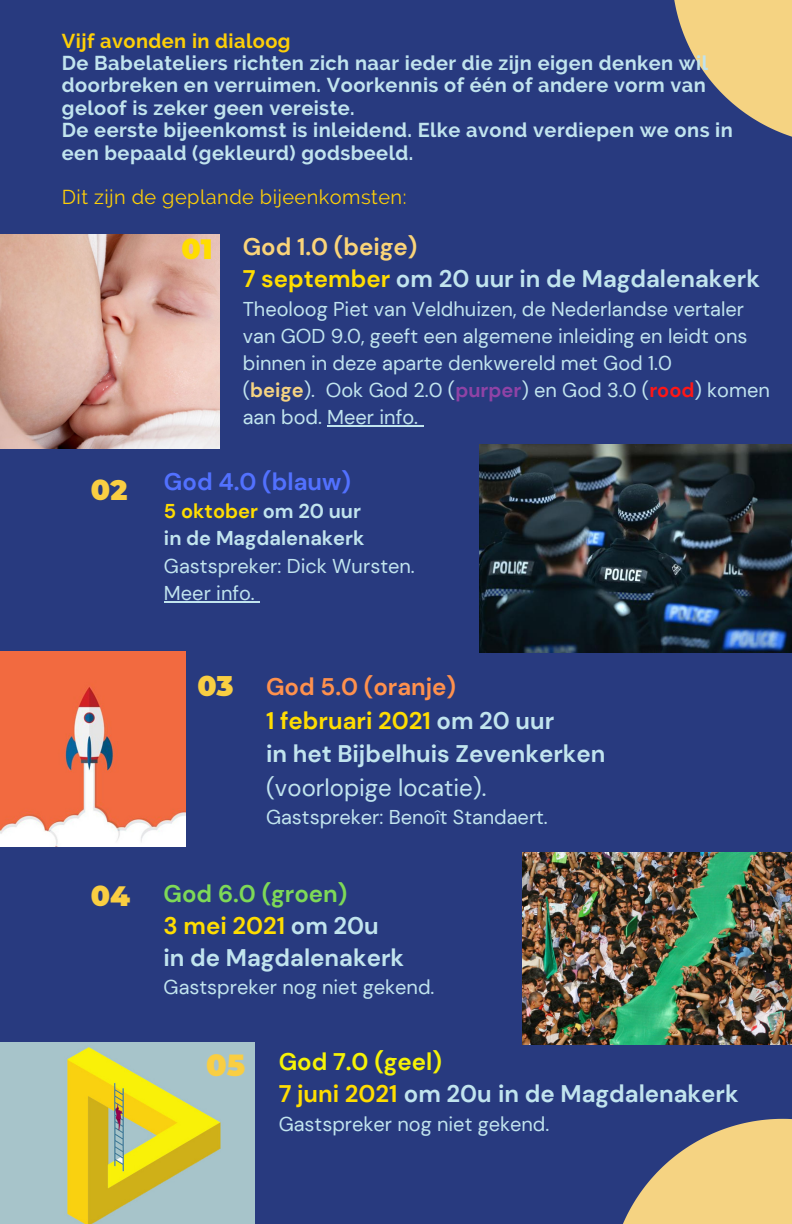
<style>
.page{position:relative;width:792px;height:1224px;background:#283a7f}
.page>*{position:absolute;margin:0;border:0;box-sizing:border-box;transform-origin:0 0}
.t1{font:900 28px "Montserrat";color:#f9ce42}
.t2{font:700 24px/32.2px "DM Sans";color:#c1e4ee}
.t3{font:24px "DM Sans";color:#c1e4ee}
.t4{font:700 24px "DM Sans";color:#5271ff}
.t5{font:20px/27px "DM Sans";color:#c1e4ee}
.t6{font:700 20px/22.4px "Raleway";letter-spacing:.02em;color:#c1e4ee}
.t7{font:700 20px/27px "DM Sans";color:#c1e4ee}
.t8{font:20px "Raleway";letter-spacing:.02em;color:#fecf07}
.t9{font:700 20px "Raleway";letter-spacing:.02em;color:#fecf07}
.s1{font-family:"Montserrat";font-weight:900;font-size:28px;color:#ffdd01}
.s2{color:#fad479}
.s3{color:#ffdd01}
.s4{font-weight:700;color:#f5d382}
.s5{font-weight:700;color:#9043a6}
.s6{font-weight:700;color:#ff1616}
.s7{font-family:"Montserrat";font-weight:900;font-size:27.8px;color:#f9ce42}
.s8{color:#ff914d}
.s9{font-family:"Montserrat";font-weight:900;font-size:28px;color:#f9ce42}
.s10{color:#7ed957}
.s11{font-family:"Montserrat";font-weight:900;font-size:29.8px;color:#f9ce42}
.s12{color:#f6f306}
</style>
<div class="page">
<svg style="left:623px;top:1119px;width:169px;height:105px"></svg>
<svg style="left:674px;top:0;width:118px;height:137px"></svg>
<img style="left:0;top:234px;width:220px;height:215px">
<hr style="left:327px;top:425px;width:91px;height:2px;background:#c1e4ee">
<img style="left:479px;top:444px;width:312px;height:209px">
<img style="left:522px;top:852px;width:270px;height:192px">
<img style="left:0;top:652px;width:186px;height:195px">
<hr style="left:164px;top:601px;width:91px;height:2px;background:#c1e4ee">
<img style="left:0;top:1042px;width:255px;height:182px">
<p class="t9" style="left:62px;top:29px;width:230px">Vijf avonden in dialoog</p>
<p class="t6" style="left:62px;top:52px;width:673px">De Babelateliers richten zich naar ieder die zijn eigen denken wil doorbreken en verruimen. Voorkennis of één of andere vorm van geloof is zeker geen vereiste.<br>De eerste bijeenkomst is inleidend. Elke avond verdiepen we ons in een bepaald (gekleurd) godsbeeld.</p>
<p class="t8" style="left:62px;top:186px;width:346px">Dit zijn de geplande bijeenkomsten:</p>
<p class="t2" style="left:243px;top:230px;width:519px;text-indent:-61px"><span class="s1">01</span> <span class="s2">God 1.0 (beige)<br></span><span class="s3">7 september</span> om 20 uur in de Magdalenakerk</p>
<p class="t5" style="left:243px;top:295px;width:529px">Theoloog Piet van Veldhuizen, de Nederlandse vertaler van GOD 9.0, geeft een algemene inleiding en leidt ons binnen in deze aparte denkwereld met God 1.0<br>(<span class="s4">beige</span>). Ook God 2.0 (<span class="s5">purper</span>) en God 3.0 (<span class="s6">rood</span>) komen aan bod. Meer info.</p>
<h1 class="t1" style="left:91px;top:473px;width:38px">02</h1>
<p class="t4" style="left:164px;top:466px;width:188px">God 4.0 (blauw)</p>
<p class="t7" style="left:164px;top:498px;width:202px"><span class="s3">5 oktober</span> om 20 uur in de Magdalenakerk</p>
<p class="t5" style="left:164px;top:552px;width:252px">Gastspreker: Dick Wursten.<br>Meer info.</p>
<p class="t2" style="left:266px;top:670px;width:341px;line-height:33.6px;text-indent:-69px"><span class="s7">03</span> <span class="s8">God 5.0 (oranje)<br></span><span class="s3">1 februari 2021</span> om 20 uur<br>in het Bijbelhuis Zevenkerken</p>
<p class="t3" style="left:266px;top:772px;width:222px">(voorlopige locatie).</p>
<p class="t5" style="left:266px;top:804px;width:283px">Gastspreker: Benoît Standaert.</p>
<p class="t2" style="left:164px;top:877px;width:242px;text-indent:-73px"><span class="s9">04</span> <span class="s10">God 6.0 (groen)<br></span><span class="s3">3 mei 2021</span> om 20u in de Magdalenakerk</p>
<p class="t5" style="left:164px;top:974px;width:272px">Gastspreker nog niet gekend.</p>
<p class="t2" style="left:279px;top:1045px;width:461px;text-indent:-73px"><span class="s11">05</span> <span class="s12">God 7.0 (geel)<br></span><span class="s3">7 juni 2021</span> om 20u in de Magdalenakerk</p>
<p class="t5" style="left:279px;top:1111px;width:272px">Gastspreker nog niet gekend.</p>
</div>
